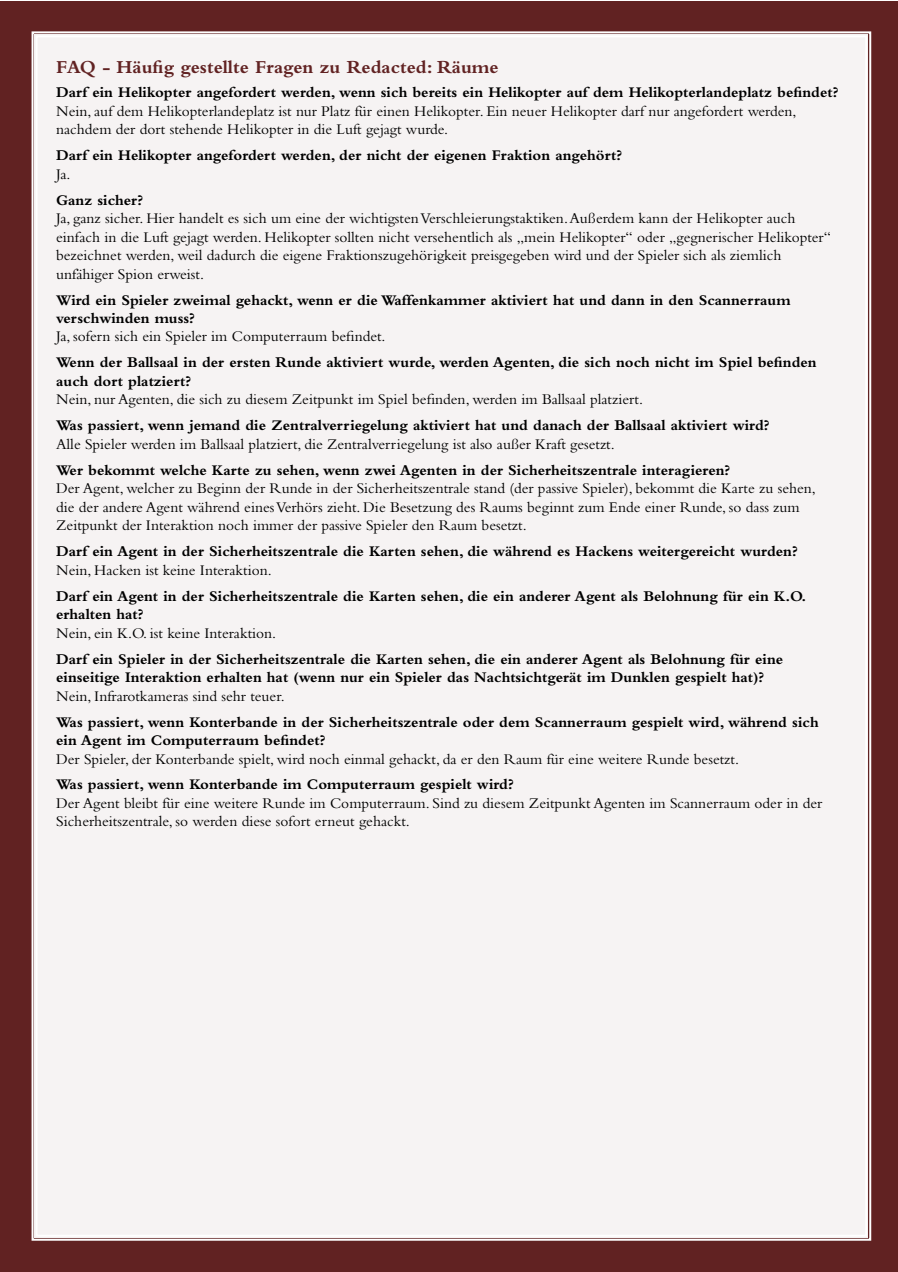
<style>
.page{position:relative;width:898px;height:1272px;background:#fff}
.page>*{position:absolute;margin:0;border:0;box-sizing:border-box;transform-origin:0 0}
.t1{font:700 19.05px "Bembo";color:#612222}
.t2{font:15.45px/18.5px "Bembo";color:#000}
.t3{font:700 15.45px/18.5px "Bembo";color:#000}
</style>
<div class="page">
<div style="left:0;top:1px;width:897px;height:1270px;background:#612222"></div>
<div style="left:31px;top:31px;width:840px;height:1210px;background:#f6f3f3"></div>
<p class="t1" style="left:56px;top:56px;width:444px">FAQ - Häufig gestellte Fragen zu Redacted: Räume</p>
<p class="t3" style="left:56px;top:83px;width:783px">Darf ein Helikopter angefordert werden, wenn sich bereits ein Helikopter auf dem Helikopterlandeplatz befindet?</p>
<p class="t2" style="left:56px;top:101px;width:741px">Nein, auf dem Helikopterlandeplatz ist nur Platz für einen Helikopter. Ein neuer Helikopter darf nur angefordert werden, nachdem der dort stehende Helikopter in die Luft gejagt wurde.</p>
<p class="t3" style="left:56px;top:146px;width:567px">Darf ein Helikopter angefordert werden, der nicht der eigenen Fraktion angehört?</p>
<p class="t2" style="left:56px;top:164px;width:16px">Ja.</p>
<p class="t3" style="left:56px;top:190px;width:88px">Ganz sicher?</p>
<p class="t2" style="left:56px;top:209px;width:776px">Ja, ganz sicher. Hier handelt es sich um eine der wichtigsten Verschleierungstaktiken. Außerdem kann der Helikopter auch einfach in die Luft gejagt werden. Helikopter sollten nicht versehentlich als „mein Helikopter“ oder „gegnerischer Helikopter“ bezeichnet werden, weil dadurch die eigene Fraktionszugehörigkeit preisgegeben wird und der Spieler sich als ziemlich unfähiger Spion erweist.</p>
<p class="t3" style="left:56px;top:290px;width:735px">Wird ein Spieler zweimal gehackt, wenn er die Waffenkammer aktiviert hat und dann in den Scannerraum verschwinden muss?</p>
<p class="t2" style="left:56px;top:327px;width:331px">Ja, sofern sich ein Spieler im Computerraum befindet.</p>
<p class="t3" style="left:56px;top:353px;width:761px">Wenn der Ballsaal in der ersten Runde aktiviert wurde, werden Agenten, die sich noch nicht im Spiel befinden auch dort platziert?</p>
<p class="t2" style="left:56px;top:390px;width:588px">Nein, nur Agenten, die sich zu diesem Zeitpunkt im Spiel befinden, werden im Ballsaal platziert.</p>
<p class="t3" style="left:56px;top:416px;width:714px">Was passiert, wenn jemand die Zentralverriegelung aktiviert hat und danach der Ballsaal aktiviert wird?</p>
<p class="t2" style="left:56px;top:434px;width:560px">Alle Spieler werden im Ballsaal platziert, die Zentralverriegelung ist also außer Kraft gesetzt.</p>
<p class="t3" style="left:56px;top:460px;width:675px">Wer bekommt welche Karte zu sehen, wenn zwei Agenten in der Sicherheitszentrale interagieren?</p>
<p class="t2" style="left:56px;top:479px;width:761px">Der Agent, welcher zu Beginn der Runde in der Sicherheitszentrale stand (der passive Spieler), bekommt die Karte zu sehen, die der andere Agent während eines Verhörs zieht. Die Besetzung des Raums beginnt zum Ende einer Runde, so dass zum<br>Zeitpunkt der Interaktion noch immer der passive Spieler den Raum besetzt.</p>
<p class="t3" style="left:56px;top:542px;width:742px">Darf ein Agent in der Sicherheitszentrale die Karten sehen, die während es Hackens weitergereicht wurden?</p>
<p class="t2" style="left:56px;top:560px;width:217px">Nein, Hacken ist keine Interaktion.</p>
<p class="t3" style="left:56px;top:586px;width:751px">Darf ein Agent in der Sicherheitszentrale die Karten sehen, die ein anderer Agent als Belohnung für ein K.O. erhalten hat?</p>
<p class="t2" style="left:56px;top:623px;width:221px">Nein, ein K.O. ist keine Interaktion.</p>
<p class="t3" style="left:56px;top:649px;width:728px">Darf ein Spieler in der Sicherheitszentrale die Karten sehen, die ein anderer Agent als Belohnung für eine einseitige Interaktion erhalten hat (wenn nur ein Spieler das Nachtsichtgerät im Dunklen gespielt hat)?</p>
<p class="t2" style="left:56px;top:686px;width:230px">Nein, Infrarotkameras sind sehr teuer.</p>
<p class="t3" style="left:56px;top:712px;width:763px">Was passiert, wenn Konterbande in der Sicherheitszentrale oder dem Scannerraum gespielt wird, während sich ein Agent im Computerraum befindet?</p>
<p class="t2" style="left:56px;top:749px;width:684px">Der Spieler, der Konterbande spielt, wird noch einmal gehackt, da er den Raum für eine weitere Runde besetzt.</p>
<p class="t3" style="left:56px;top:775px;width:459px">Was passiert, wenn Konterbande im Computerraum gespielt wird?</p>
<p class="t2" style="left:56px;top:793px;width:767px">Der Agent bleibt für eine weitere Runde im Computerraum. Sind zu diesem Zeitpunkt Agenten im Scannerraum oder in der<br>Sicherheitszentrale, so werden diese sofort erneut gehackt.</p>
</div>
